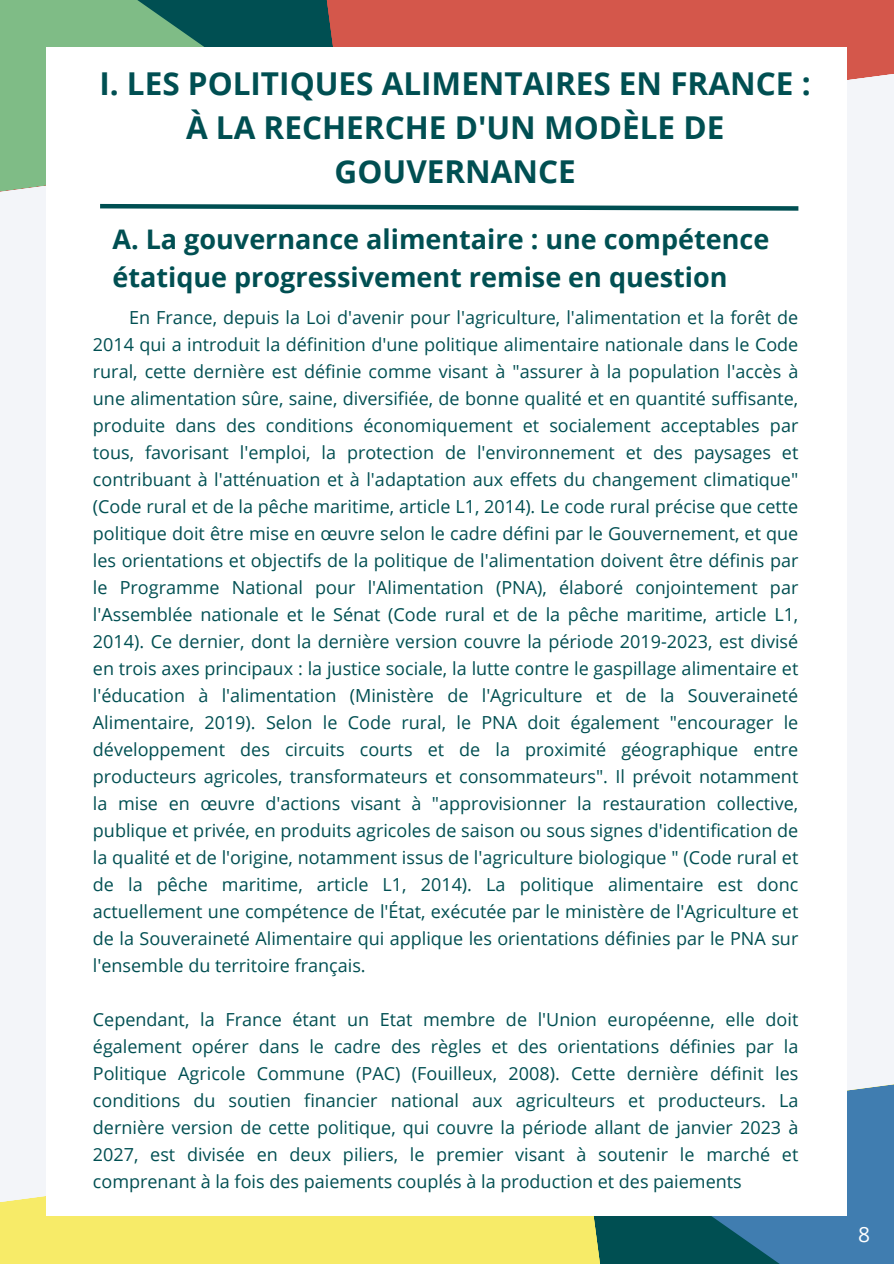
<style>
.page{position:relative;width:894px;height:1264px;background:#fff}
.page>*{position:absolute;margin:0;border:0;box-sizing:border-box;transform-origin:0 0}
.t1{font:700 31.5px/43.8px "Open Sans";color:#004f52;text-align:center}
.t2{font:700 27px/37.2px "Open Sans";color:#004f52}
.t3{font:21px "Open Sans";color:#fff}
.t4{font:18px/27px "Open Sans";color:#004f52;text-align:justify}
</style>
<div class="page">
<div style="left:0;top:0;width:893px;height:1263px;background:#f3f5f9"></div>
<svg style="left:0;top:1057px;width:581px;height:206px;fill:#f7eb68"></svg>
<svg style="left:346px;top:0;width:547px;height:221px;fill:#d4574b"></svg>
<svg style="left:581px;top:1038px;width:312px;height:225px;background:#47819a"></svg>
<svg style="left:0;top:0;width:346px;height:242px;background:#6aa082"></svg>
<div style="left:47px;top:48px;width:799px;height:1167px;background:#fff"></div>
<svg style="left:100px;top:203px;width:699px;height:8px"></svg>
<p class="t1" style="left:99px;top:61px;width:712px">I. LES POLITIQUES ALIMENTAIRES EN FRANCE :<br>À LA RECHERCHE D'UN MODÈLE DE<br>GOUVERNANCE</p>
<h1 class="t2" style="left:112px;top:220px;width:658px">A. La gouvernance alimentaire : une compétence étatique progressivement remise en question</h1>
<h2 class="t4" style="left:93px;top:303px;width:706px;text-indent:36px">En France, depuis la Loi d'avenir pour l'agriculture, l'alimentation et la forêt de 2014 qui a introduit la définition d'une politique alimentaire nationale dans le Code rural, cette dernière est définie comme visant à "assurer à la population l'accès à une alimentation sûre, saine, diversifiée, de bonne qualité et en quantité suffisante, produite dans des conditions économiquement et socialement acceptables par tous, favorisant l'emploi, la protection de l'environnement et des paysages et contribuant à l'atténuation et à l'adaptation aux effets du changement climatique" (Code rural et de la pêche maritime, article L1, 2014). Le code rural précise que cette politique doit être mise en œuvre selon le cadre défini par le Gouvernement, et que les orientations et objectifs de la politique de l'alimentation doivent être définis par le Programme National pour l'Alimentation (PNA), élaboré conjointement par l'Assemblée nationale et le Sénat (Code rural et de la pêche maritime, article L1, 2014). Ce dernier, dont la dernière version couvre la période 2019-2023, est divisé en trois axes principaux : la justice sociale, la lutte contre le gaspillage alimentaire et l'éducation à l'alimentation (Ministère de l'Agriculture et de la Souveraineté Alimentaire, 2019). Selon le Code rural, le PNA doit également "encourager le développement des circuits courts et de la proximité géographique entre producteurs agricoles, transformateurs et consommateurs". Il prévoit notamment la mise en œuvre d'actions visant à "approvisionner la restauration collective, publique et privée, en produits agricoles de saison ou sous signes d'identification de la qualité et de l'origine, notamment issus de l'agriculture biologique " (Code rural et de la pêche maritime, article L1, 2014). La politique alimentaire est donc actuellement une compétence de l'État, exécutée par le ministère de l'Agriculture et de la Souveraineté Alimentaire qui applique les orientations définies par le PNA sur l'ensemble du territoire français.</h2>
<p class="t4" style="left:93px;top:1005px;width:706px">Cependant, la France étant un Etat membre de l'Union européenne, elle doit également opérer dans le cadre des règles et des orientations définies par la Politique Agricole Commune (PAC) (Fouilleux, 2008). Cette dernière définit les conditions du soutien financier national aux agriculteurs et producteurs. La dernière version de cette politique, qui couvre la période allant de janvier 2023 à 2027, est divisée en deux piliers, le premier visant à soutenir le marché et comprenant à la fois des paiements couplés à la production et des paiements</p>
<p class="t3" style="left:857px;top:1219px;width:13px">8</p>
</div>
